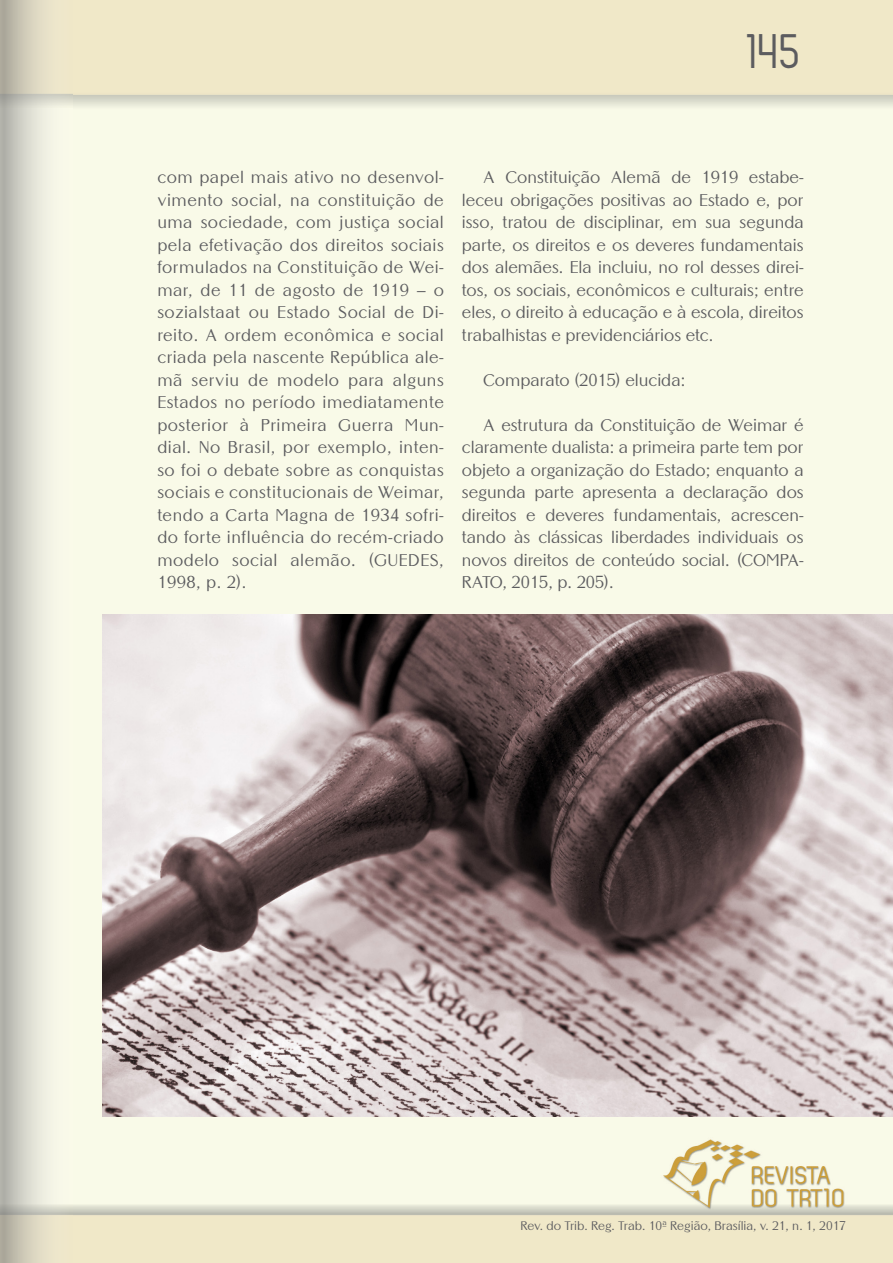
<style>
.page{position:relative;width:893px;height:1263px;background:#fff}
.page>*{position:absolute;margin:0;border:0;box-sizing:border-box;transform-origin:0 0}
.t1{font:49.5px "Zag";color:#5c5c5f}
.TEXTO_GERAL{font:16.5px/22.5px "Altrincham";color:#5c5c5f;text-align:justify}
.t2{font:12px "Altrincham";color:#5c5c5f}
</style>
<div class="page">
<img style="left:89px;top:0;width:804px;height:1263px">
<img style="left:102px;top:614px;width:791px;height:502px">
<p class="t1" style="left:749px;top:24px;width:55px">145</p>
<p class="TEXTO_GERAL" style="left:157px;top:166px;width:288px">com papel mais ativo no desenvol&shy;vimento social, na constituição de uma sociedade, com justiça social pela efetivação dos direitos sociais formulados na Constituição de Wei&shy;mar, de 11 de agosto de 1919 – o sozialstaat ou Estado Social de Di&shy;reito. A ordem econômica e social criada pela nascente República ale&shy;mã serviu de modelo para alguns Estados no período imediatamente posterior à Primeira Guerra Mun&shy;dial. No Brasil, por exemplo, inten&shy;so foi o debate sobre as conquistas sociais e constitucionais de Weimar, tendo a Carta Magna de 1934 sofri&shy;do forte influência do recém-criado modelo social alemão. (GUEDES, 1998, p. 2).</p>
<p class="TEXTO_GERAL" style="left:462px;top:166px;width:343px;text-indent:21px">A Constituição Alemã de 1919 estabe&shy;leceu obrigações positivas ao Estado e, por isso, tratou de disciplinar, em sua segunda parte, os direitos e os deveres fundamentais dos alemães. Ela incluiu, no rol desses direi&shy;tos, os sociais, econômicos e culturais; entre eles, o direito à educação e à escola, direitos trabalhistas e previdenciários etc.</p>
<p class="TEXTO_GERAL" style="left:483px;top:369px;width:204px">Comparato (2015) elucida:</p>
<p class="TEXTO_GERAL" style="left:462px;top:414px;width:343px;text-indent:21px">A estrutura da Constituição de Weimar é claramente dualista: a primeira parte tem por objeto a organização do Estado; enquanto a segunda parte apresenta a declaração dos direitos e deveres fundamentais, acrescen&shy;tando às clássicas liberdades individuais os novos direitos de conteúdo social. (COMPA-RATO, 2015, p. 205).</p>
<p class="t2" style="left:520px;top:1218px;width:327px">Rev. do Trib. Reg. Trab. 10ª Região, Brasília, v. 21, n. 1, 2017</p>
</div>
